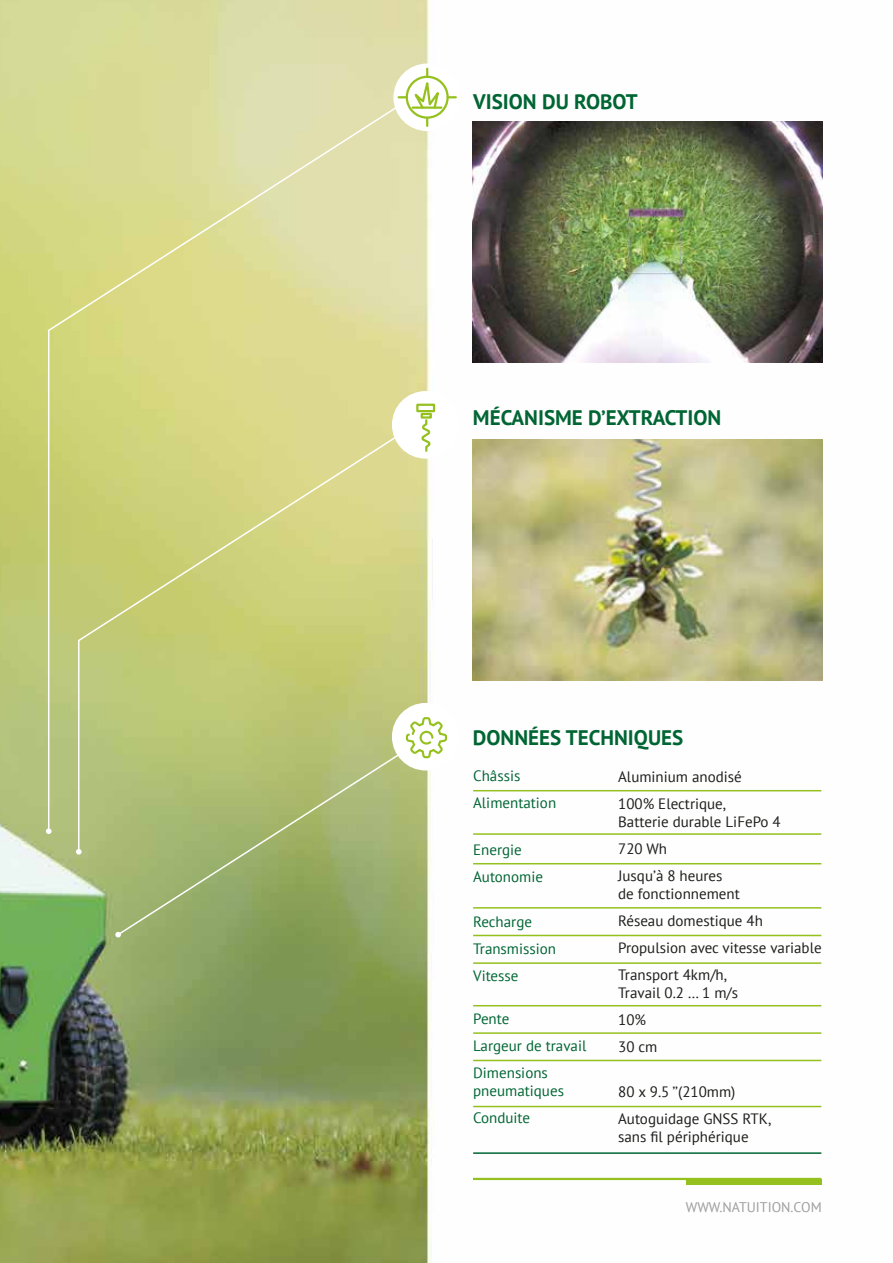
<style>
.page{position:relative;width:893px;height:1263px;background:#fff}
.page>*{position:absolute;margin:0;border:0;box-sizing:border-box;transform-origin:0 0}
.t1{font:700 21px "PT Sans";color:#006533}
.t2{font:15px/27px "PT Sans";color:#1d1d1b}
.t3{font:15px/27px "PT Sans";color:#006533}
.t4{font:13.95px "PT Sans";color:#9d9d9c}
</style>
<div class="page">
<img style="left:0;top:0;width:823px;height:1263px">
<hr style="left:473px;top:1178px;width:348px;height:2px;background:#95c11f">
<div style="left:686px;top:1179px;width:135px;height:5px;background:#95c11f"></div>
<img style="left:473px;top:439px;width:349px;height:242px">
<img style="left:473px;top:121px;width:349px;height:242px">
<div style="left:392px;top:391px;width:67px;height:68px;background:#fff;border-radius:50%"></div>
<div style="left:392px;top:703px;width:67px;height:67px;background:#fff;border-radius:50%"></div>
<div style="left:393px;top:64px;width:68px;height:67px;background:#fff;border-radius:50%"></div>
<hr style="left:473px;top:790px;width:348px;height:1px;background:#95c11f">
<hr style="left:473px;top:833px;width:348px;height:2px;background:#95c11f">
<hr style="left:473px;top:863px;width:348px;height:1px;background:#95c11f">
<hr style="left:473px;top:907px;width:348px;height:1px;background:#95c11f">
<hr style="left:473px;top:935px;width:348px;height:1px;background:#95c11f">
<hr style="left:473px;top:962px;width:348px;height:2px;background:#95c11f">
<hr style="left:473px;top:1005px;width:348px;height:1px;background:#95c11f">
<hr style="left:473px;top:1032px;width:348px;height:2px;background:#95c11f">
<hr style="left:473px;top:1060px;width:348px;height:1px;background:#95c11f">
<hr style="left:473px;top:1106px;width:348px;height:1px;background:#95c11f">
<hr style="left:473px;top:1152px;width:348px;height:2px;background:#006533">
<svg style="left:47px;top:104px;width:354px;height:729px;background:#d8d992"></svg>
<svg style="left:46px;top:828px;width:6px;height:6px"></svg>
<svg style="left:77px;top:418px;width:348px;height:435px;background:#cace7d"></svg>
<svg style="left:76px;top:849px;width:6px;height:5px"></svg>
<svg style="left:116px;top:746px;width:295px;height:191px;background:#a2b36e"></svg>
<svg style="left:115px;top:931px;width:6px;height:7px"></svg>
<div style="left:406px;top:76px;width:43px;height:43px;border:2px solid #95c11f;border-radius:50%"></div>
<svg style="left:426px;top:118px;width:2px;height:8px"></svg>
<svg style="left:448px;top:96px;width:8px;height:2px"></svg>
<svg style="left:399px;top:69px;width:43px;height:42px"></svg>
<hr style="left:413px;top:106px;width:28px;height:3px;background:#95c11f">
<div style="left:416px;top:404px;width:19px;height:8px;border:2px solid #95c11f"></div>
<div style="left:421px;top:413px;width:11px;height:6px;border:2px solid #95c11f"></div>
<svg style="left:419px;top:418px;width:13px;height:35px"></svg>
<svg style="left:406px;top:717px;width:41px;height:41px"></svg>
<h1 class="t1" style="left:473px;top:88px;width:166px">VISION DU ROBOT</h1>
<h1 class="t1" style="left:473px;top:403px;width:250px">MÉCANISME D’EXTRACTION</h1>
<h1 class="t1" style="left:473px;top:724px;width:212px">DONNÉES TECHNIQUES</h1>
<p class="t3" style="left:473px;top:762px;width:85px">Châssis<br>Alimentation</p>
<p class="t3" style="left:473px;top:836px;width:71px">Energie<br>Autonomie</p>
<p class="t3" style="left:473px;top:908px;width:84px">Recharge<br>Transmission<br>Vitesse</p>
<p class="t3" style="left:473px;top:1005px;width:115px">Pente<br>Largeur de travail<br>Dimensions</p>
<p class="t3" style="left:473px;top:1077px;width:92px">pneumatiques<br>Conduite</p>
<p class="t2" style="left:618px;top:763px;width:125px">Aluminium anodisé<br>100% Electrique,</p>
<p class="t2" style="left:618px;top:808px;width:164px">Batterie durable LiFePo 4<br>720 Wh<br>Jusqu’à 8 heures</p>
<p class="t2" style="left:618px;top:880px;width:205px">de fonctionnement<br>Réseau domestique 4h<br>Propulsion avec vitesse variable<br>Transport 4km/h,</p>
<p class="t2" style="left:618px;top:979px;width:121px">Travail 0.2 … 1 m/s<br>10%<br>30 cm</p>
<p class="t2" style="left:618px;top:1078px;width:154px">80 x 9.5 ’’(210mm)<br>Autoguidage GNSS RTK,</p>
<p class="t2" style="left:618px;top:1123px;width:132px">sans fil périphérique</p>
<p class="t4" style="left:686px;top:1198px;width:137px">WWW.NATUITION.COM</p>
</div>
